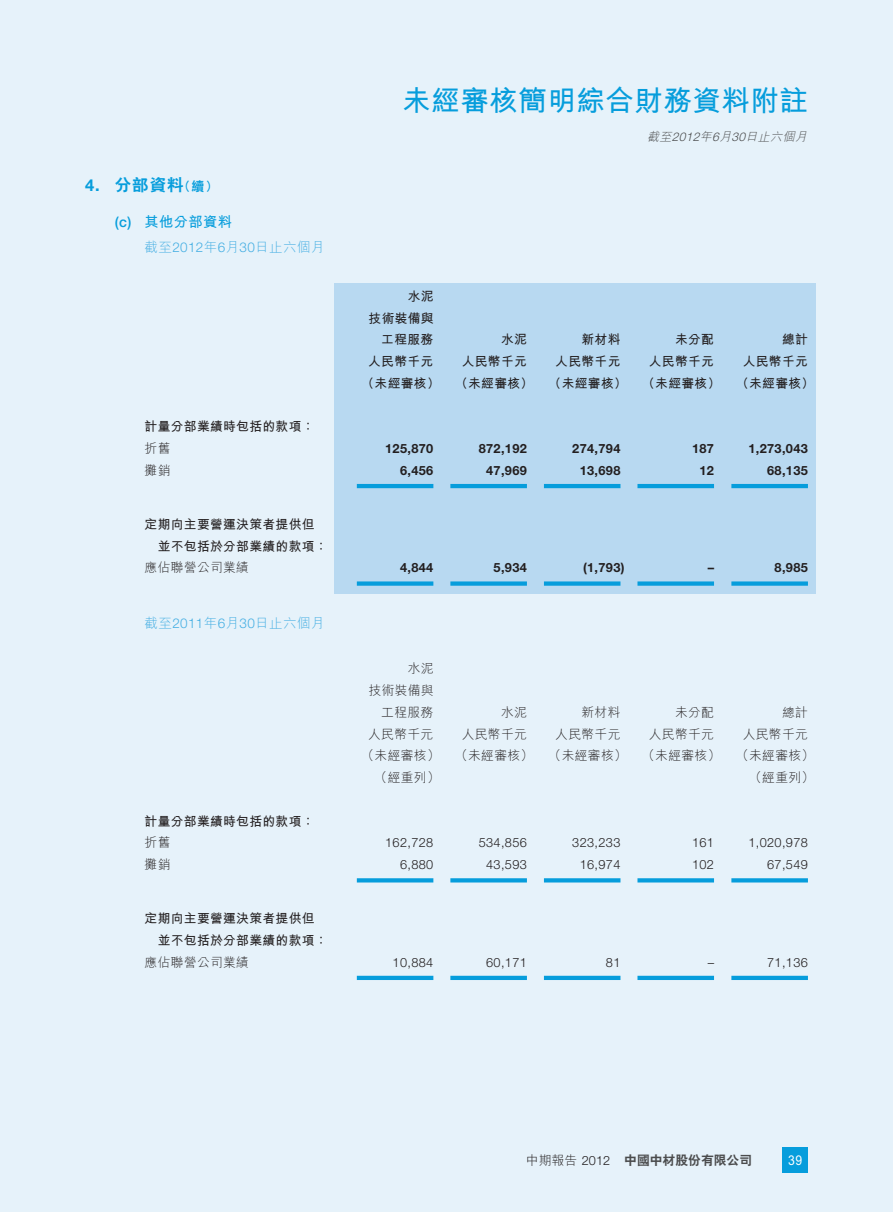
<style>
.page{position:relative;width:893px;height:1212px;background:#e6f2fa}
.page>*{position:absolute;margin:0;border:0;box-sizing:border-box;transform-origin:0 0}
.t1{font:700 28.5px "M Hei HK";letter-spacing:.02em;color:#069ddc}
.t2{font:800 16.5px "C Hei 2 HK";color:#069ddc}
.t3{font:700 14.25px "M Hei HK";letter-spacing:.03em;color:#069ddc}
.t4{font:300 13.5px "M Hei HK";letter-spacing:.03em;color:#46afe3}
.t5{font:700 13.5px "M Hei HK";color:#fff;scale:.9 1}
.t6{font:700 12.75px/21.8px "M Hei HK";letter-spacing:.03em;color:#231f20}
.t7{font:300 12.75px/21.8px "M Hei HK";letter-spacing:.03em;color:#231f20;text-align:right}
.t8{font:700 12.75px "Helvetica Neue LT Std";letter-spacing:.03em;color:#231f20}
.t9{font:300 12.75px "Helvetica Neue LT Std";letter-spacing:.03em;color:#231f20}
.t10{font:800 12.75px "C Hei 2 HK";letter-spacing:.005em;color:#4b4c4d}
.t11{font:italic 300 12px "M Hei HK";color:#4b4c4d}
.s1{font-family:"Helvetica Neue LT Std";font-weight:700}
.s2{font-size:12.75px}
.s3{font-family:"Helvetica Neue LT Std";font-weight:500}
.s4{font-family:"Helvetica Neue LT Std"}
.s5{font-weight:300}
.s6{font-family:"M Hei HK";font-weight:300;color:#231f20}
.s7{font-family:"Helvetica Neue LT Std";font-weight:300;color:#231f20}
</style>
<div class="page">
<div style="left:782px;top:1147px;width:26px;height:26px;background:#069ddc"></div>
<div style="left:334px;top:283px;width:482px;height:311px;background:#b8d9f1"></div>
<hr style="left:357px;top:484px;width:76px;height:4px;background:#069ddc">
<hr style="left:450px;top:484px;width:77px;height:4px;background:#069ddc">
<hr style="left:544px;top:484px;width:76px;height:4px;background:#069ddc">
<hr style="left:637px;top:484px;width:77px;height:4px;background:#069ddc">
<hr style="left:731px;top:484px;width:77px;height:4px;background:#069ddc">
<div style="left:357px;top:581px;width:76px;height:5px;background:#069ddc"></div>
<div style="left:450px;top:581px;width:77px;height:5px;background:#069ddc"></div>
<div style="left:544px;top:581px;width:76px;height:5px;background:#069ddc"></div>
<div style="left:637px;top:581px;width:77px;height:5px;background:#069ddc"></div>
<div style="left:731px;top:581px;width:77px;height:5px;background:#069ddc"></div>
<svg style="left:357px;top:878px;width:76px;height:4px"></svg>
<svg style="left:450px;top:878px;width:77px;height:4px"></svg>
<svg style="left:544px;top:878px;width:76px;height:4px"></svg>
<svg style="left:637px;top:878px;width:77px;height:4px"></svg>
<svg style="left:731px;top:878px;width:77px;height:4px"></svg>
<hr style="left:357px;top:976px;width:76px;height:4px;background:#069ddc">
<hr style="left:450px;top:976px;width:77px;height:4px;background:#069ddc">
<hr style="left:544px;top:976px;width:76px;height:4px;background:#069ddc">
<hr style="left:637px;top:976px;width:77px;height:4px;background:#069ddc">
<hr style="left:731px;top:976px;width:77px;height:4px;background:#069ddc">
<p class="t1" style="left:402px;top:80px;width:407px">未經審核簡明綜合財務資料附註</p>
<p class="t2" style="left:85px;top:174px;width:134px"><span class="s1">4.</span> 分部資料<span class="s2">（續）</span></p>
<p class="t3" style="left:115px;top:211px;width:119px"><span class="s3">(c)</span> 其他分部資料</p>
<p class="t4" style="left:145px;top:238px;width:181px">截至<span class="s4">2012</span>年<span class="s4">6</span>月<span class="s4">30</span>日止六個月</p>
<p class="t6" style="left:145px;top:415px;width:172px">計量分部業績時包括的款項：<span class="s5">折舊</span></p>
<p class="t6" style="left:369px;top:284px;width:67px;text-align:right">水泥<br>技術裝備與工程服務</p>
<p class="t11" style="left:647px;top:128px;width:165px">截至<span class="s4">2012</span>年<span class="s4">6</span>月<span class="s4">30</span>日止六個月</p>
<p class="t6" style="left:501px;top:328px;width:27px">水泥</p>
<p class="t6" style="left:581px;top:328px;width:40px">新材料</p>
<p class="t6" style="left:675px;top:328px;width:40px">未分配</p>
<p class="t6" style="left:782px;top:328px;width:27px">總計</p>
<p class="t6" style="left:361px;top:350px;width:454px;text-indent:381px">人民幣千元（未經審核） （未經審核） （未經審核） （未經審核） （未經審核）</p>
<p class="t6" style="left:368px;top:350px;width:67px">人民幣千元</p>
<p class="t6" style="left:462px;top:350px;width:67px">人民幣千元</p>
<p class="t6" style="left:555px;top:350px;width:67px">人民幣千元</p>
<p class="t6" style="left:649px;top:350px;width:67px">人民幣千元</p>
<p class="t8" style="left:385px;top:441px;width:50px">125,870</p>
<p class="t8" style="left:479px;top:441px;width:50px">872,192</p>
<p class="t8" style="left:572px;top:441px;width:50px">274,794</p>
<p class="t8" style="left:692px;top:441px;width:23px">187</p>
<p class="t8" style="left:748px;top:441px;width:61px">1,273,043</p>
<p class="t7" style="left:145px;top:459px;width:27px">攤銷</p>
<p class="t8" style="left:400px;top:462px;width:35px">6,456</p>
<p class="t8" style="left:486px;top:462px;width:42px">47,969</p>
<p class="t8" style="left:580px;top:462px;width:42px">13,698</p>
<p class="t8" style="left:699px;top:462px;width:16px">12</p>
<p class="t8" style="left:767px;top:462px;width:42px">68,135</p>
<p class="t6" style="left:145px;top:512px;width:172px">定期向主要營運決策者提供但</p>
<p class="t6" style="left:158px;top:534px;width:172px">並不包括於分部業績的款項：</p>
<p class="t7" style="left:145px;top:556px;width:106px">應佔聯營公司業績</p>
<p class="t8" style="left:400px;top:560px;width:35px">4,844</p>
<p class="t8" style="left:494px;top:560px;width:35px">5,934</p>
<p class="t8" style="left:583px;top:560px;width:43px">(1,793)</p>
<p class="t8" style="left:708px;top:560px;width:8px">–</p>
<p class="t8" style="left:775px;top:560px;width:35px">8,985</p>
<p class="t4" style="left:145px;top:613px;width:181px">截至<span class="s4">2011</span>年<span class="s4">6</span>月<span class="s4">30</span>日止六個月</p>
<p class="t6" style="left:145px;top:809px;width:172px">計量分部業績時包括的款項：<span class="s5">折舊</span></p>
<p class="t7" style="left:369px;top:657px;width:67px">水泥<br>技術裝備與工程服務</p>
<p class="t7" style="left:501px;top:701px;width:27px">水泥</p>
<p class="t7" style="left:581px;top:701px;width:40px">新材料</p>
<p class="t7" style="left:675px;top:701px;width:40px">未分配</p>
<p class="t7" style="left:782px;top:701px;width:27px">總計</p>
<p class="t7" style="left:368px;top:722px;width:67px">人民幣千元</p>
<p class="t7" style="left:462px;top:722px;width:67px">人民幣千元</p>
<p class="t7" style="left:555px;top:722px;width:67px">人民幣千元</p>
<p class="t7" style="left:649px;top:722px;width:67px">人民幣千元</p>
<p class="t7" style="left:743px;top:722px;width:67px">人民幣千元</p>
<p class="t7" style="left:361px;top:744px;width:454px">（未經審核） （未經審核） （未經審核） （未經審核） （未經審核）</p>
<p class="t7" style="left:375px;top:766px;width:67px">（經重列）</p>
<p class="t7" style="left:749px;top:766px;width:67px">（經重列）</p>
<p class="t9" style="left:385px;top:835px;width:50px">162,728</p>
<p class="t9" style="left:479px;top:835px;width:50px">534,856</p>
<p class="t9" style="left:572px;top:835px;width:50px">323,233</p>
<p class="t9" style="left:692px;top:835px;width:23px">161</p>
<p class="t9" style="left:748px;top:835px;width:61px">1,020,978</p>
<p class="t7" style="left:145px;top:853px;width:27px">攤銷</p>
<p class="t9" style="left:400px;top:857px;width:35px">6,880</p>
<p class="t9" style="left:486px;top:857px;width:42px">43,593</p>
<p class="t9" style="left:580px;top:857px;width:42px">16,974</p>
<p class="t9" style="left:692px;top:857px;width:23px">102</p>
<p class="t9" style="left:767px;top:857px;width:42px">67,549</p>
<p class="t6" style="left:145px;top:907px;width:172px">定期向主要營運決策者提供但</p>
<p class="t6" style="left:158px;top:928px;width:172px">並不包括於分部業績的款項：</p>
<p class="t7" style="left:145px;top:950px;width:106px">應佔聯營公司業績</p>
<p class="t9" style="left:393px;top:954px;width:42px">10,884</p>
<p class="t9" style="left:486px;top:954px;width:42px">60,171</p>
<p class="t9" style="left:606px;top:954px;width:16px">81</p>
<p class="t9" style="left:708px;top:954px;width:8px">–</p>
<p class="t9" style="left:767px;top:954px;width:42px">71,136</p>
<p class="t10" style="left:526px;top:1152px;width:228px"><span class="s6">中期報告</span> <span class="s7">2012</span> 中國中材股份有限公司</p>
<p class="t5" style="left:788px;top:1150px;width:17px">39</p>
</div>
